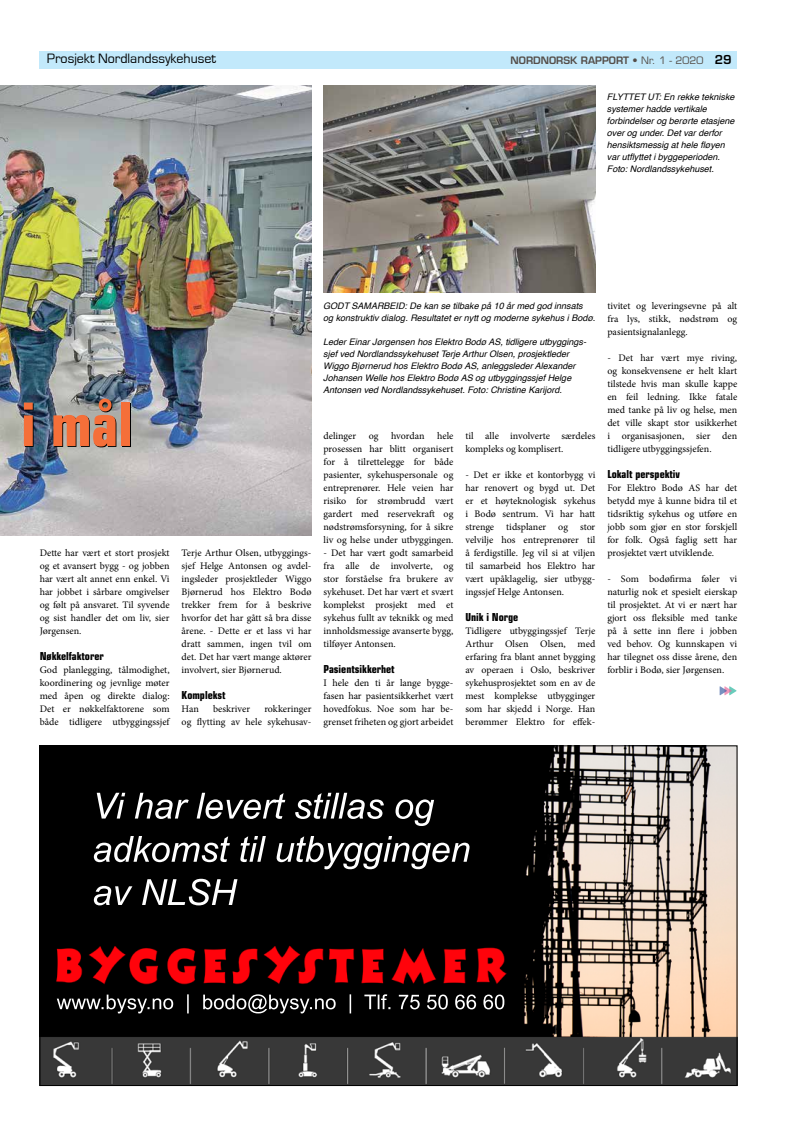
<style>
.page{position:relative;width:794px;height:1134px;background:#fff}
.page>*{position:absolute;margin:0;border:0;box-sizing:border-box;transform-origin:0 0}
.t1{font:700 condensed 60px "Eurostile";color:#f56f39}
.t2{font:14px "Eurostile";color:#000}
.t3{font:700 condensed 11px "Eurostile";color:#000}
.t4{font:10px/13px "Minion Pro";color:#000;text-align:justify}
.t5{font:600 10px "Eurostile";color:#544d48}
.t6{font:italic 9px/12px "Helvetica";color:#000}
.s1{font-weight:400}
.s2{font-size:12px;color:#000}
</style>
<div class="page">
<div style="left:40px;top:51px;width:697px;height:17px;background:#c2e9fb"></div>
<img style="left:42px;top:748px;width:693px;height:336px">
<img style="left:0;top:85px;width:312px;height:451px">
<svg style="left:719px;top:686px;width:17px;height:9px"></svg>
<img style="left:323px;top:85px;width:272px;height:207px">
<h2 class="t2" style="left:47px;top:51px;width:171px">Prosjekt Nordlandssykehuset</h2>
<p class="t5" style="left:510px;top:54px;width:222px">NORDNORSK RAPPORT <span class="s1">• Nr. 1 - 2020</span> <span class="s2">29</span></p>
<p class="t6" style="left:607px;top:91px;width:129px">FLYTTET UT: En rekke tekniske systemer hadde vertikale forbindelser og berørte etasjene over og under. Det var derfor hensiktsmessig at hele fløyen var utflyttet i byggeperioden.<br>Foto: Nordlandssykehuset.</p>
<h1 class="t1" style="left:21px;top:388px;width:113px">i mål</h1>
<p class="t4" style="left:40px;top:546px;width:131px">Dette har vært et stort prosjekt og et avansert bygg - og jobben har vært alt annet enn enkel. Vi har jobbet i sårbare omgivelser og følt på ansvaret. Til syvende og sist handler det om liv, sier Jørgensen.</p>
<p class="t3" style="left:40px;top:649px;width:66px">Nøkkelfaktorer</p>
<p class="t4" style="left:40px;top:663px;width:131px">God planlegging, tålmodighet, koordinering og jevnlige møter med åpen og direkte dialog:<br>Det er nøkkelfaktorene som både tidligere utbyggingssjef</p>
<p class="t4" style="left:182px;top:546px;width:131px">Terje Arthur Olsen, utbyggings&shy;sjef Helge Antonsen og avdel&shy;ingsleder prosjektleder Wiggo Bjørnerud hos Elektro Bodø trekker frem for å beskrive hvorfor det har gått så bra disse årene. - Dette er et lass vi har dratt sammen, ingen tvil om det. Det har vært mange aktører involvert, sier Bjørnerud.</p>
<p class="t3" style="left:182px;top:688px;width:46px">Komplekst</p>
<p class="t4" style="left:182px;top:702px;width:19px">Han</p>
<p class="t4" style="left:213px;top:702px;width:38px">beskriver</p>
<p class="t4" style="left:182px;top:702px;width:131px;text-align:right">rokkeringer<br>og flytting av hele sykehusav-</p>
<p class="t6" style="left:323px;top:300px;width:274px">GODT SAMARBEID: De kan se tilbake på 10 år med god innsats<br>og konstruktiv dialog. Resultatet er nytt og moderne sykehus i Bodø.</p>
<p class="t6" style="left:323px;top:336px;width:264px">Leder Einar Jørgensen hos Elektro Bodø AS, tidligere utbyggings&shy;sjef ved Nordlandssykehuset Terje Arthur Olsen, prosjektleder Wiggo Bjørnerud hos Elektro Bodø AS, anleggsleder Alexander Johansen Welle hos Elektro Bodø AS og utbyggingssjef Helge Antonsen ved Nordlandssykehuset. Foto: Christine Karijord.</p>
<p class="t4" style="left:323px;top:429px;width:131px;text-indent:114px">hele prosessen har blitt organisert for å tilrettelegge for både pasienter, sykehuspersonale og entreprenører. Hele veien har risiko for strømbrudd vært gardert med reservekraft og nødstrømsforsyning, for å sikre liv og helse under utbyggingen.</p>
<p class="t4" style="left:323px;top:546px;width:131px">- Det har vært godt samarbeid fra alle de involverte, og stor forståelse fra brukere av sykehuset. Det har vært et svært komplekst prosjekt med et sykehus fullt av teknikk og med innholdsmessige avanserte bygg, tilføyer Antonsen.</p>
<p class="t3" style="left:323px;top:662px;width:73px">Pasientsikkerhet</p>
<p class="t4" style="left:323px;top:676px;width:131px">I hele den ti år lange bygge&shy;fasen har pasientsikkerhet vært hovedfokus. Noe som har be&shy;grenset friheten og gjort arbeidet</p>
<p class="t4" style="left:323px;top:429px;width:34px">delinger</p>
<p class="t4" style="left:369px;top:429px;width:11px">og</p>
<p class="t4" style="left:391px;top:429px;width:35px">hvordan</p>
<p class="t4" style="left:465px;top:429px;width:131px">til alle involverte særdeles kompleks og komplisert.</p>
<p class="t4" style="left:465px;top:468px;width:131px">- Det er ikke et kontorbygg vi har renovert og bygd ut. Det er et høyteknologisk sykehus i Bodø sentrum. Vi har hatt strenge tidsplaner og stor velvilje hos entreprenører til å ferdigstille. Jeg vil si at viljen til samarbeid hos Elektro har vært upåklagelig, sier utbygg&shy;ingssjef Helge Antonsen.</p>
<p class="t3" style="left:465px;top:610px;width:54px">Unik i Norge</p>
<p class="t4" style="left:465px;top:624px;width:131px">Tidligere utbyggingssjef Terje Arthur Olsen Olsen, med erfaring fra blant annet bygging av operaen i Oslo, beskriver sykehusprosjektet som en av de mest komplekse utbygginger som har skjedd i Norge. Han berømmer Elektro for effek-</p>
<p class="t4" style="left:607px;top:299px;width:131px">tivitet og leveringsevne på alt fra lys, stikk, nødstrøm og pasientsignalanlegg.</p>
<p class="t4" style="left:607px;top:351px;width:131px">- Det har vært mye riving, og konsekvensene er helt klart tilstede hvis man skulle kappe en feil ledning. Ikke fatale med tanke på liv og helse, men det ville skapt stor usikkerhet i organisasjonen, sier den tidligere utbyggingssjefen.</p>
<p class="t3" style="left:607px;top:467px;width:74px">Lokalt perspektiv</p>
<p class="t4" style="left:607px;top:481px;width:131px">For Elektro Bodø AS har det betydd mye å kunne bidra til et tidsriktig sykehus og utføre en jobb som gjør en stor forskjell for folk. Også faglig sett har prosjektet vært utviklende.</p>
<p class="t4" style="left:607px;top:572px;width:131px">- Som bodøfirma føler vi naturlig nok et spesielt eierskap til prosjektet. At vi er nært har gjort oss fleksible med tanke på å sette inn flere i jobben ved behov. Og kunnskapen vi har tilegnet oss disse årene, den forblir i Bodø, sier Jørgensen.</p>
</div>
